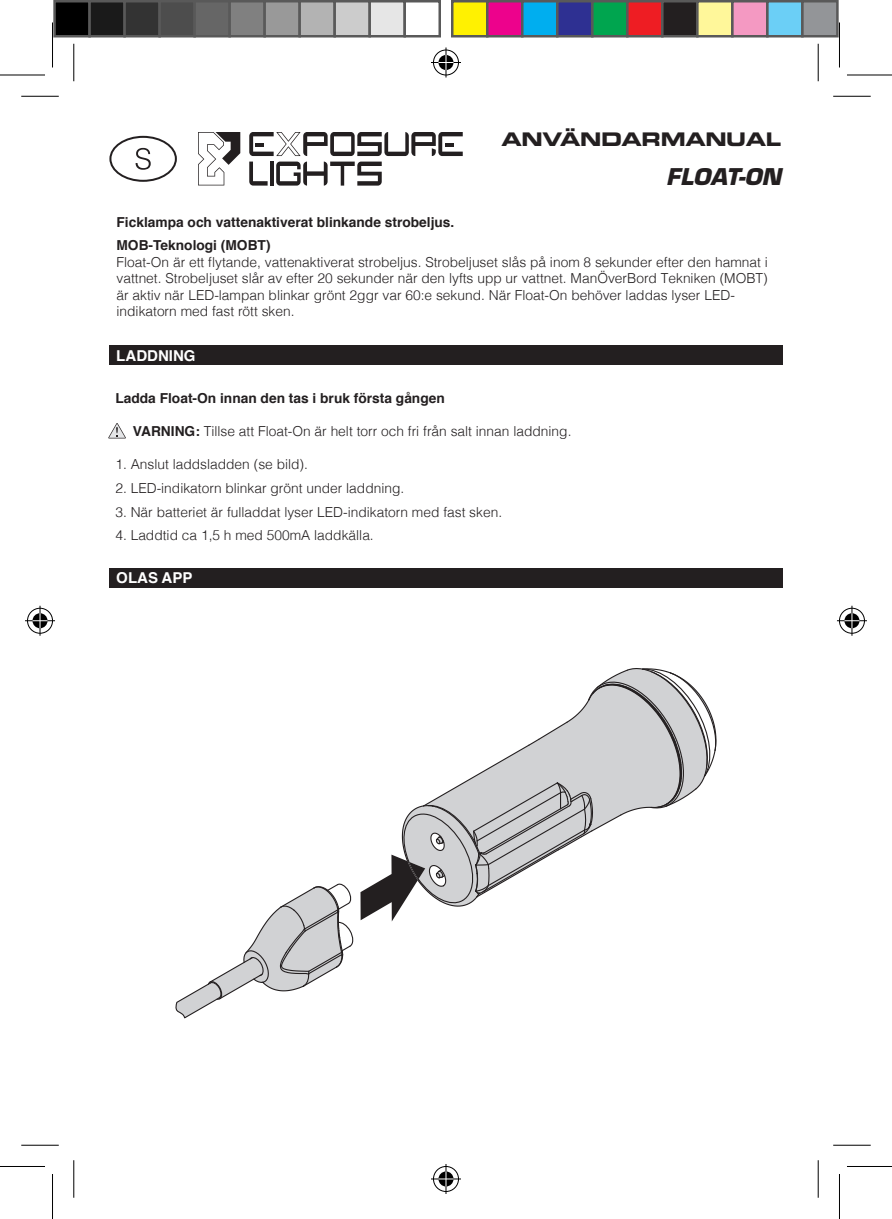
<style>
.page{position:relative;width:892px;height:1219px;background:#fff}
.page>*{position:absolute;margin:0;border:0;box-sizing:border-box;transform-origin:0 0}
.t1{font:italic 700 22.5px "Eurostile LT Std";color:#231f20}
.t2{font:18.75px "Eurostile LT Std Bold Ex 2";letter-spacing:-.02em;color:#231f20}
.t3{font:700 15px "Helvetica";color:#fff}
.t4{font:300 13.75px/16.5px "Helvetica";color:#231f20}
.t5{font:700 13.75px/23.5px "Helvetica";color:#231f20}
.s1{font-weight:700}
</style>
<div class="page">
<div style="left:109px;top:345px;width:673px;height:20px;background:#231f20"></div>
<div style="left:109px;top:568px;width:673px;height:19px;background:#231f20"></div>
<svg style="left:108px;top:423px;width:18px;height:15px"></svg>
<svg style="left:109px;top:136px;width:68px;height:46px"></svg>
<svg style="left:360px;top:668px;width:357px;height:253px"></svg>
<svg style="left:175px;top:883px;width:179px;height:136px"></svg>
<svg style="left:411px;top:132px;width:52px;height:24px"></svg>
<svg style="left:384px;top:132px;width:25px;height:24px"></svg>
<svg style="left:249px;top:132px;width:133px;height:24px"></svg>
<svg style="left:249px;top:162px;width:18px;height:24px"></svg>
<hr style="left:270px;top:162px;width:4px;height:24px;background:#231f20">
<svg style="left:276px;top:162px;width:106px;height:24px"></svg>
<svg style="left:198px;top:132px;width:42px;height:53px"></svg>
<hr style="left:21px;top:96px;width:38px;height:1px;background:#000">
<hr style="left:833px;top:96px;width:37px;height:1px;background:#000">
<hr style="left:21px;top:1145px;width:38px;height:1px;background:#000">
<hr style="left:833px;top:1145px;width:37px;height:1px;background:#000">
<hr style="left:73px;top:44px;width:1px;height:37px;background:#000">
<hr style="left:73px;top:1160px;width:1px;height:38px;background:#000">
<hr style="left:817px;top:44px;width:1px;height:37px;background:#000">
<hr style="left:817px;top:1160px;width:1px;height:38px;background:#000">
<svg style="left:0;top:74px;width:45px;height:1px"></svg>
<svg style="left:847px;top:74px;width:45px;height:1px"></svg>
<hr style="left:0;top:75px;width:45px;height:1px;background:#000">
<hr style="left:847px;top:75px;width:45px;height:1px;background:#000">
<hr style="left:0;top:1166px;width:45px;height:1px;background:#000">
<hr style="left:847px;top:1166px;width:45px;height:1px;background:#000">
<hr style="left:52px;top:22px;width:1px;height:45px;background:#000">
<hr style="left:52px;top:1174px;width:1px;height:45px;background:#000">
<hr style="left:839px;top:22px;width:1px;height:45px;background:#000">
<hr style="left:839px;top:1174px;width:1px;height:45px;background:#000">
<div style="left:432px;top:48px;width:28px;height:29px;border:3px solid #fff;border-radius:50%"></div>
<hr style="left:431px;top:61px;width:30px;height:3px;background:#fff">
<hr style="left:444px;top:47px;width:3px;height:30px;background:#fff">
<div style="left:437px;top:53px;width:18px;height:19px;border:3px solid #fff;border-radius:50%"></div>
<div style="left:433px;top:50px;width:26px;height:25px;border:1px solid #000;border-radius:50%"></div>
<hr style="left:431px;top:62px;width:30px;height:1px;background:#000">
<hr style="left:445px;top:47px;width:1px;height:30px;background:#000">
<svg style="left:438px;top:55px;width:15px;height:15px"></svg>
<div style="left:432px;top:1165px;width:28px;height:28px;border:3px solid #fff;border-radius:50%"></div>
<hr style="left:431px;top:1177px;width:30px;height:3px;background:#fff">
<hr style="left:444px;top:1164px;width:3px;height:30px;background:#fff">
<div style="left:437px;top:1170px;width:18px;height:18px;border:3px solid #fff;border-radius:50%"></div>
<div style="left:433px;top:1166px;width:26px;height:26px;border:1px solid #000;border-radius:50%"></div>
<hr style="left:431px;top:1178px;width:30px;height:1px;background:#000">
<hr style="left:445px;top:1164px;width:1px;height:30px;background:#000">
<svg style="left:438px;top:1171px;width:15px;height:15px"></svg>
<div style="left:26px;top:607px;width:28px;height:28px;border:3px solid #fff;border-radius:50%"></div>
<hr style="left:25px;top:619px;width:30px;height:3px;background:#fff">
<svg style="left:38px;top:606px;width:4px;height:30px"></svg>
<div style="left:31px;top:612px;width:18px;height:18px;border:3px solid #fff;border-radius:50%"></div>
<div style="left:27px;top:608px;width:26px;height:25px;border:1px solid #000;border-radius:50%"></div>
<hr style="left:25px;top:620px;width:30px;height:1px;background:#000">
<hr style="left:40px;top:606px;width:1px;height:30px;background:#000">
<svg style="left:33px;top:613px;width:15px;height:15px"></svg>
<div style="left:838px;top:607px;width:28px;height:28px;border:3px solid #fff;border-radius:50%"></div>
<hr style="left:837px;top:619px;width:30px;height:3px;background:#fff">
<hr style="left:850px;top:606px;width:3px;height:30px;background:#fff">
<div style="left:843px;top:612px;width:18px;height:18px;border:3px solid #fff;border-radius:50%"></div>
<div style="left:839px;top:608px;width:25px;height:25px;border:1px solid #000;border-radius:50%"></div>
<hr style="left:837px;top:620px;width:30px;height:1px;background:#000">
<hr style="left:851px;top:606px;width:1px;height:30px;background:#000">
<svg style="left:844px;top:613px;width:15px;height:15px"></svg>
<div style="left:55px;top:1px;width:35px;height:35px;background:#000"></div>
<div style="left:53px;top:0;width:38px;height:37px;border:2px solid #595959"></div>
<div style="left:90px;top:1px;width:35px;height:35px;background:#1a1a1a"></div>
<div style="left:88px;top:0;width:38px;height:37px;border:2px solid #595959"></div>
<div style="left:125px;top:1px;width:35px;height:35px;background:#333"></div>
<div style="left:123px;top:0;width:38px;height:37px;border:2px solid #595959"></div>
<div style="left:160px;top:1px;width:35px;height:35px;background:#4d4d4d"></div>
<div style="left:158px;top:0;width:38px;height:37px;border:2px solid #595959"></div>
<div style="left:195px;top:1px;width:35px;height:35px;background:#666"></div>
<div style="left:193px;top:0;width:38px;height:37px;border:2px solid #595959"></div>
<div style="left:230px;top:1px;width:35px;height:35px;background:#808080"></div>
<div style="left:228px;top:0;width:38px;height:37px;border:2px solid #595959"></div>
<div style="left:265px;top:1px;width:35px;height:35px;background:#999"></div>
<div style="left:263px;top:0;width:38px;height:37px;border:2px solid #595959"></div>
<div style="left:300px;top:1px;width:35px;height:35px;background:#b3b3b3"></div>
<div style="left:298px;top:0;width:38px;height:37px;border:2px solid #595959"></div>
<div style="left:335px;top:1px;width:35px;height:35px;background:#ccc"></div>
<div style="left:333px;top:0;width:38px;height:37px;border:2px solid #595959"></div>
<div style="left:370px;top:1px;width:35px;height:35px;background:#e6e6e6"></div>
<div style="left:368px;top:0;width:38px;height:37px;border:2px solid #595959"></div>
<div style="left:403px;top:0;width:38px;height:37px;border:2px solid #595959"></div>
<div style="left:452px;top:1px;width:35px;height:35px;background:#fff101"></div>
<div style="left:451px;top:0;width:37px;height:37px;border:2px solid #595959"></div>
<div style="left:487px;top:1px;width:35px;height:35px;background:#ed028c"></div>
<div style="left:486px;top:0;width:37px;height:37px;border:2px solid #595959"></div>
<div style="left:522px;top:1px;width:35px;height:35px;background:#00aeef"></div>
<div style="left:521px;top:0;width:37px;height:37px;border:2px solid #595959"></div>
<div style="left:557px;top:1px;width:35px;height:35px;background:#2e3092"></div>
<div style="left:556px;top:0;width:37px;height:37px;border:2px solid #595959"></div>
<div style="left:592px;top:1px;width:35px;height:35px;background:#00a54f"></div>
<div style="left:591px;top:0;width:37px;height:37px;border:2px solid #595959"></div>
<div style="left:627px;top:1px;width:35px;height:35px;background:#ee1d23"></div>
<div style="left:626px;top:0;width:37px;height:37px;border:2px solid #595959"></div>
<div style="left:662px;top:1px;width:35px;height:35px;background:#231f20"></div>
<div style="left:661px;top:0;width:37px;height:37px;border:2px solid #595959"></div>
<div style="left:697px;top:1px;width:35px;height:35px;background:#fff79a"></div>
<div style="left:696px;top:0;width:37px;height:37px;border:2px solid #595959"></div>
<div style="left:732px;top:1px;width:35px;height:35px;background:#f499c2"></div>
<div style="left:731px;top:0;width:37px;height:37px;border:2px solid #595959"></div>
<div style="left:767px;top:1px;width:35px;height:35px;background:#6bcff6"></div>
<div style="left:766px;top:0;width:37px;height:37px;border:2px solid #595959"></div>
<div style="left:802px;top:1px;width:35px;height:35px;background:#939598"></div>
<div style="left:801px;top:0;width:37px;height:37px;border:2px solid #595959"></div>
<h2 class="t2" style="left:501px;top:126px;width:281px">ANVÄNDARMANUAL</h2>
<h1 class="t1" style="left:666px;top:163px;width:116px">FLOAT-ON</h1>
<p class="t5" style="left:116px;top:210px;width:339px">Ficklampa och vattenaktiverat blinkande strobeljus.<br>MOB-Teknologi (MOBT)</p>
<p class="t4" style="left:116px;top:253px;width:653px">Float-On är ett flytande, vattenaktiverat strobeljus. Strobeljuset slås på inom 8 sekunder efter den hamnat i vattnet. Strobeljuset slår av efter 20 sekunder när den lyfts upp ur vattnet. ManÖverBord Tekniken (MOBT) är aktiv när LED-lampan blinkar grönt 2ggr var 60:e sekund. När Float-On behöver laddas lyser LED&shy;indikatorn med fast rött sken.</p>
<p class="t3" style="left:116px;top:343px;width:81px">LADDNING</p>
<p class="t5" style="left:115px;top:387px;width:331px">Ladda Float-On innan den tas i bruk första gången</p>
<p class="t4" style="left:133px;top:422px;width:440px"><span class="s1">VARNING:</span> Tillse att Float-On är helt torr och fri från salt innan laddning.</p>
<p class="t4" style="left:115px;top:455px;width:194px">1. Anslut laddsladden (se bild).</p>
<p class="t4" style="left:115px;top:479px;width:290px">2. LED-indikatorn blinkar grönt under laddning.</p>
<p class="t4" style="left:115px;top:502px;width:388px">3. När batteriet är fulladdat lyser LED-indikatorn med fast sken.</p>
<p class="t4" style="left:115px;top:526px;width:260px">4. Laddtid ca 1,5 h med 500mA laddkälla.</p>
<p class="t3" style="left:116px;top:566px;width:78px">OLAS APP</p>
</div>
